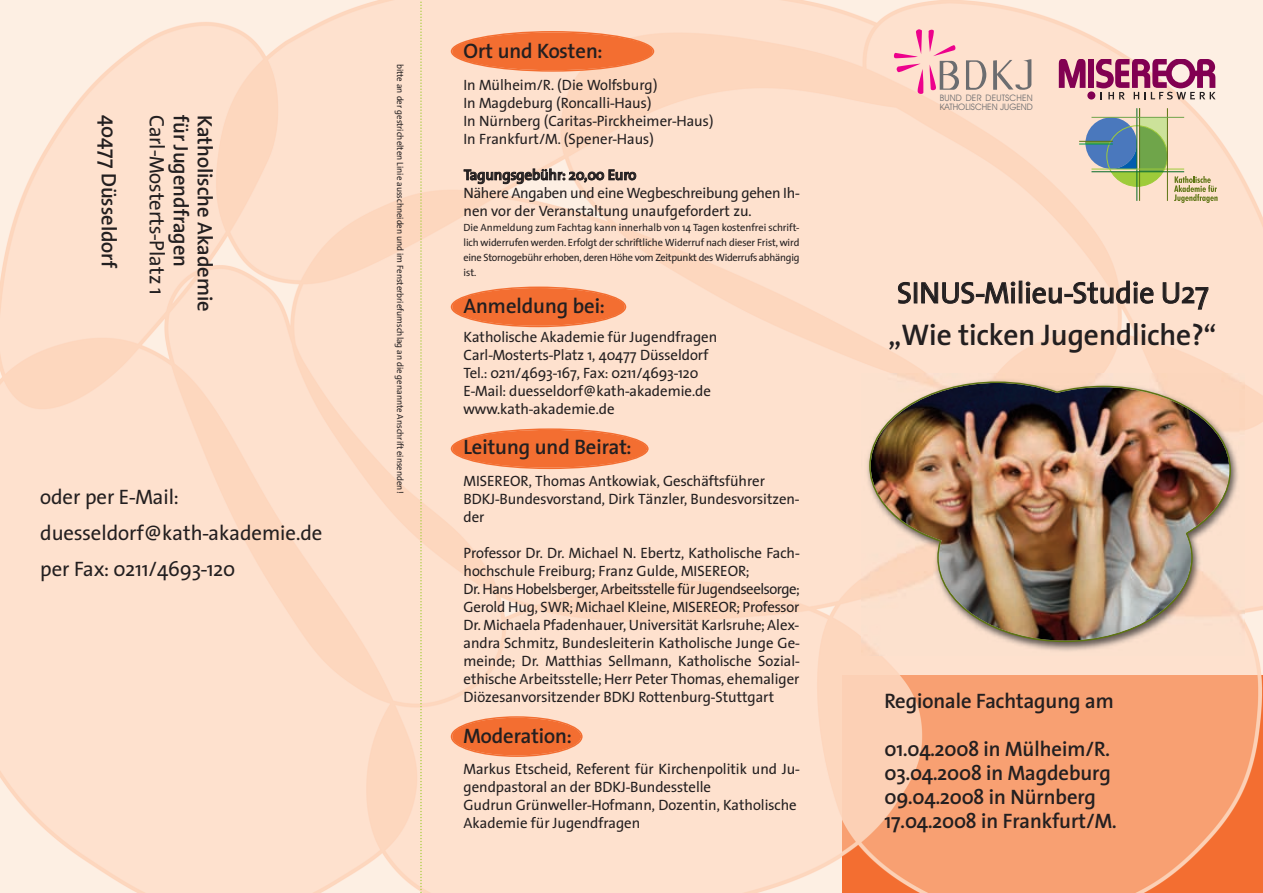
<style>
.page{position:relative;width:1263px;height:893px;background:#fff}
.page>*{position:absolute;margin:0;border:0;box-sizing:border-box;transform-origin:0 0}
.t1{font:600 30px "Thesis Sans";color:#231f20}
.t2{font:30px "Thesis Sans";color:#231f20}
.t3{font:600 21px/24px "Thesis Sans";color:#231f20}
.t4{font:21px/36px "Thesis Sans";color:#231f20}
.t5{font:15px/18px "Thesis Sans";color:#231f20}
.t6{font:600 15px "Thesis Sans";color:#231f20}
.t7{font:10.5px/15px "Thesis Sans";letter-spacing:-.025em;color:#231f20;text-align:justify}
.t8{font:9px "Thesis Sans";color:#231f20}
.t9{font:9px/9px "Avant Garde IT Cby BT";color:#6c6d70}
</style>
<div class="page">
<img style="left:0;top:0;width:1263px;height:893px">
<img style="left:842px;top:675px;width:421px;height:218px">
<svg style="left:993px;top:59px;width:38px;height:31px"></svg>
<svg style="left:894px;top:29px;width:65px;height:65px;background:#f2bcbf"></svg>
<svg style="left:966px;top:60px;width:20px;height:30px"></svg>
<svg style="left:1174px;top:176px;width:43px;height:27px"></svg>
<svg style="left:1085px;top:108px;width:82px;height:78px;background:#97af9d"></svg>
<div style="left:1107px;top:126px;width:60px;height:61px;border:1px solid #9ecb3a;border-radius:50%"></div>
<hr style="left:1139px;top:108px;width:1px;height:93px;background:#5d7412">
<hr style="left:1136px;top:108px;width:1px;height:93px;background:#066c2a">
<hr style="left:1091px;top:169px;width:93px;height:1px;background:#9ecb3a">
<hr style="left:1091px;top:171px;width:93px;height:1px;background:#066c2a">
<hr style="left:1079px;top:141px;width:34px;height:1px;background:#5d7412">
<hr style="left:1079px;top:144px;width:34px;height:1px;background:#009c49">
<hr style="left:1167px;top:108px;width:1px;height:93px;background:#5d7412">
<hr style="left:1091px;top:117px;width:93px;height:1px;background:#6fa54a">
<svg style="left:1059px;top:59px;width:26px;height:29px"></svg>
<div style="left:1088px;top:59px;width:6px;height:29px;background:#820052"></div>
<div style="left:1087px;top:91px;width:8px;height:9px;background:#820052;border-radius:50%"></div>
<svg style="left:1096px;top:59px;width:119px;height:41px;background:#bc7893"></svg>
<img style="left:862px;top:374px;width:382px;height:282px">
<img style="left:869px;top:381px;width:362px;height:261px">
<svg style="left:451px;top:31px;width:203px;height:41px;background:#f58753"></svg>
<svg style="left:451px;top:287px;width:175px;height:40px;background:#f58551"></svg>
<svg style="left:451px;top:428px;width:198px;height:41px;background:#f58854"></svg>
<svg style="left:451px;top:716px;width:132px;height:41px;background:#f58855"></svg>
<svg style="left:420px;top:0;width:2px;height:893px;background:#e8dba8"></svg>
<h2 class="t3" style="left:119px;top:115px;width:155px;rotate:90deg">40477 Düsseldorf</h2>
<h2 class="t4" style="left:173px;top:115px;width:182px;rotate:90deg">Carl-Mosterts-Platz 1</h2>
<h2 class="t3" style="left:191px;top:115px;width:154px;rotate:90deg">für Jugendfragen</h2>
<h2 class="t3" style="left:215px;top:115px;width:198px;rotate:90deg">Katholische Akademie</h2>
<h2 class="t4" style="left:40px;top:481px;width:284px">oder per E-Mail: duesseldorf@kath-akademie.de per Fax: 0211/4693-120</h2>
<p class="t8" style="left:404px;top:64px;width:431px;rotate:90deg">bitte an der gestrichelten Linie ausschneiden und im Fensterbriefumschlag an die genannte Anschrift einsenden!</p>
<h2 class="t3" style="left:463px;top:41px;width:140px">Ort und Kosten:</h2>
<p class="t5" style="left:463px;top:77px;width:251px">In Mülheim/R. (Die Wolfsburg)<br>In Magdeburg (Roncalli-Haus)<br>In Nürnberg (Caritas-Pirckheimer-Haus)<br>In Frankfurt/M. (Spener-Haus)</p>
<p class="t6" style="left:464px;top:169px;width:174px">Tagungsgebühr: 20,00 Euro</p>
<p class="t5" style="left:463px;top:185px;width:337px">Nähere Angaben und eine Wegbeschreibung gehen Ih&shy;nen vor der Veranstaltung unaufgefordert zu.</p>
<p class="t7" style="left:463px;top:221px;width:337px">Die Anmeldung zum Fachtag kann innerhalb von 14 Tagen kostenfrei schrift&shy;lich widerrufen werden. Erfolgt der schriftliche Widerruf nach dieser Frist, wird eine Stornogebühr erhoben, deren Höhe vom Zeitpunkt des Widerrufs abhängig ist.</p>
<h2 class="t3" style="left:463px;top:296px;width:142px">Anmeldung bei:</h2>
<p class="t5" style="left:463px;top:329px;width:255px">Katholische Akademie für Jugendfragen Carl-Mosterts-Platz 1, 40477 Düsseldorf Tel.: 0211/4693-167, Fax: 0211/4693-120<br>E-Mail: duesseldorf@kath-akademie.de www.kath-akademie.de</p>
<h2 class="t3" style="left:463px;top:437px;width:169px">Leitung und Beirat:</h2>
<p class="t5" style="left:463px;top:473px;width:337px">MISEREOR, Thomas Antkowiak, Geschäftsführer<br>BDKJ-Bundesvorstand, Dirk Tänzler, Bundesvorsitzen&shy;der</p>
<p class="t5" style="left:463px;top:545px;width:337px">Professor Dr. Dr. Michael N. Ebertz, Katholische Fach&shy;hochschule Freiburg; Franz Gulde, MISEREOR;<br>Dr. Hans Hobelsberger, Arbeitsstelle für Jugendseelsorge; Gerold Hug, SWR; Michael Kleine, MISEREOR; Professor Dr. Michaela Pfadenhauer, Universität Karlsruhe; Alex&shy;andra Schmitz, Bundesleiterin Katholische Junge Ge&shy;meinde; Dr. Matthias Sellmann, Katholische Sozial&shy;ethische Arbeitsstelle; Herr Peter Thomas, ehemaliger Diözesanvorsitzender BDKJ Rottenburg-Stuttgart</p>
<h2 class="t3" style="left:463px;top:725px;width:109px">Moderation:</h2>
<p class="t5" style="left:463px;top:761px;width:337px">Markus Etscheid, Referent für Kirchenpolitik und Ju&shy;gendpastoral an der BDKJ-Bundesstelle<br>Gudrun Grünweller-Hofmann, Dozentin, Katholische Akademie für Jugendfragen</p>
<p class="t9" style="left:940px;top:95px;width:95px">BUND DER DEUTSCHEN<br>KATHOLISCHEN JUGEND</p>
<h1 class="t2" style="left:897px;top:281px;width:313px">SINUS-Milieu-Studie U27</h1>
<h1 class="t1" style="left:889px;top:323px;width:329px">„Wie ticken Jugendliche?“</h1>
<h2 class="t3" style="left:884px;top:691px;width:231px">Regionale Fachtagung am</h2>
<h2 class="t3" style="left:884px;top:739px;width:234px">01.04.2008 in Mülheim/R.<br>03.04.2008 in Magdeburg<br>09.04.2008 in Nürnberg<br>17.04.2008 in Frankfurt/M.</h2>
</div>
